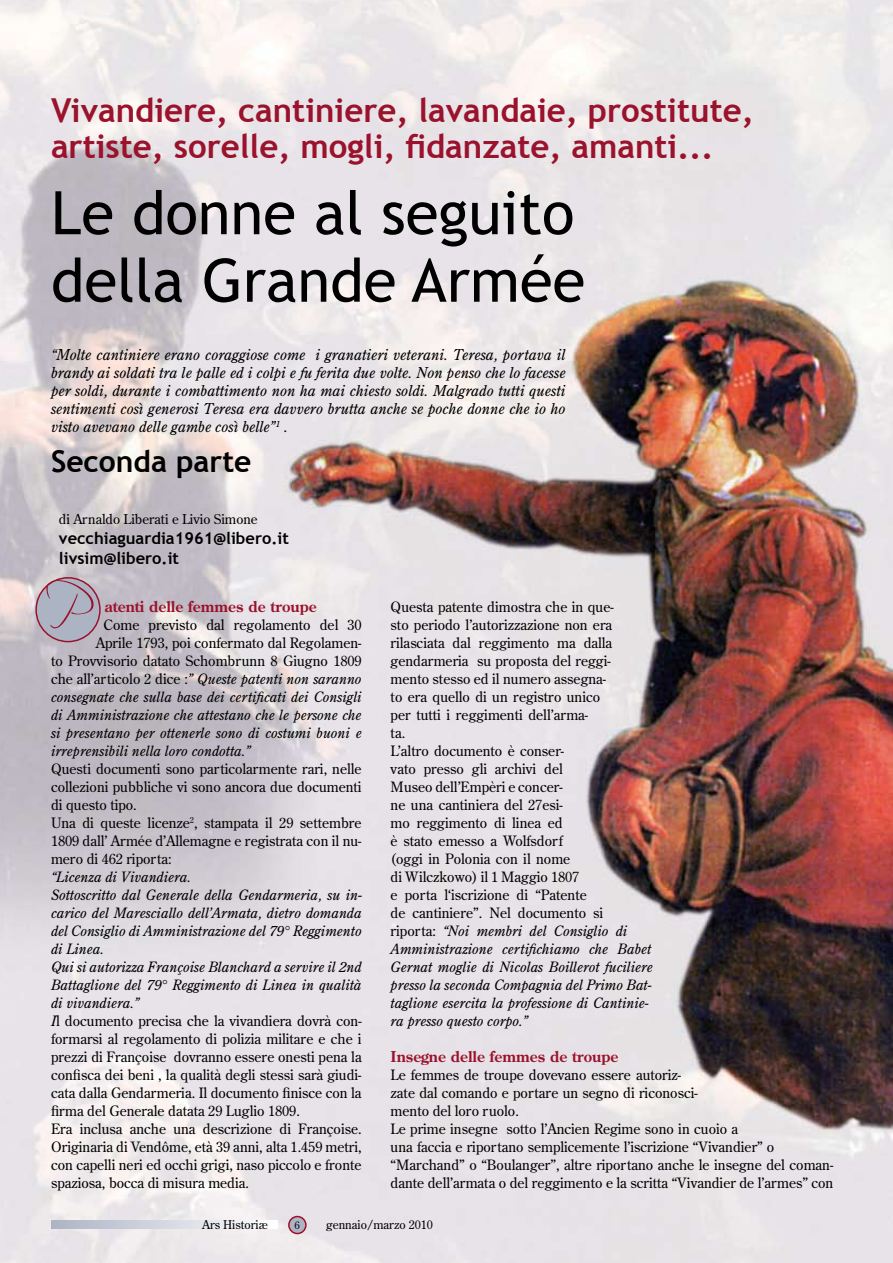
<style>
.page{position:relative;width:893px;height:1263px;background:#fff}
.page>*{position:absolute;margin:0;border:0;box-sizing:border-box;transform-origin:0 0}
.t1{font:60px/67.5px "Trebuchet MS";color:#000}
.t2{font:52.5px "Scriptina";color:#9a122b}
.t3{font:700 33px/36px "Trebuchet MS";color:#9a122b}
.t4{font:700 30px "Trebuchet MS";color:#000}
.t5{font:700 16.5px/19.8px "Trebuchet MS";color:#000}
.t6{font:italic 15px/18px "Century Old Style";color:#000;text-align:justify}
.t7{font:700 15px "Century Old Style";color:#9a122b}
.t8{font:14.25px/18px "Century Old Style";color:#000}
.t9{font:italic 14.25px "Century Old Style";color:#000}
.t10{font:13.5px "Century Old Style";color:#000}
.t11{font:12px "Century Old Style";color:#000}
.t12{font:10.5px "Century Old Style";color:#000}
.s1{font-style:normal}
.s2{font-style:italic}
</style>
<div class="page">
<img style="left:0;top:0;width:893px;height:1263px">
<div style="left:36px;top:578px;width:64px;height:64px;background:#acb4c4;border-radius:50%"></div>
<div style="left:35px;top:577px;width:66px;height:65px;border:2px solid #9a122b;border-radius:50%"></div>
<div style="left:289px;top:1216px;width:17px;height:17px;background:#acb4c4;border-radius:50%"></div>
<div style="left:288px;top:1216px;width:19px;height:18px;border:2px solid #9a122b;border-radius:50%"></div>
<svg style="left:51px;top:1220px;width:226px;height:9px"></svg>
<h3 class="t3" style="left:51px;top:92px;width:704px">Vivandiere, cantiniere, lavandaie, prostitute, artiste, sorelle, mogli, fidanzate, amanti...</h3>
<h1 class="t1" style="left:51px;top:180px;width:536px">Le donne al seguito della Grande Armée</h1>
<p class="t6" style="left:51px;top:345px;width:516px">“Molte cantiniere erano coraggiose come i granatieri veterani. Teresa, portava il brandy ai soldati tra le palle ed i colpi e fu ferita due volte. Non penso che lo facesse per soldi, durante i combattimento non ha mai chiesto soldi. Malgrado tutti questi sentimenti così generosi Teresa era davvero brutta anche se poche donne che io ho visto avevano delle gambe così belle”<sup>1</sup> .</p>
<h3 class="t4" style="left:51px;top:443px;width:202px">Seconda parte</h3>
<p class="t10" style="left:59px;top:511px;width:200px">di Arnaldo Liberati e Livio Simone</p>
<p class="t5" style="left:59px;top:528px;width:231px">vecchiaguardia1961@libero.it livsim@libero.it</p>
<p class="t7" style="left:105px;top:597px;width:213px">atenti delle femmes de troupe</p>
<p class="t8" style="left:103px;top:616px;width:260px">Come previsto dal regolamento del 30</p>
<p class="t8" style="left:96px;top:634px;width:267px">Aprile 1793, poi confermato dal Regolamen-</p>
<p class="t8" style="left:51px;top:652px;width:312px">to Provvisorio datato Schombrunn 8 Giugno 1809</p>
<p class="t9" style="left:51px;top:670px;width:312px"><span class="s1">che all’articolo 2 dice :</span>” Queste patenti non saranno</p>
<p class="t9" style="left:51px;top:688px;width:312px">consegnate che sulla base dei certificati dei Consigli</p>
<p class="t9" style="left:51px;top:706px;width:312px">di Amministrazione che attestano che le persone che</p>
<p class="t9" style="left:51px;top:724px;width:312px">si presentano per ottenerle sono di costumi buoni e</p>
<p class="t9" style="left:51px;top:742px;width:201px">irreprensibili nella loro condotta.”</p>
<p class="t8" style="left:51px;top:760px;width:312px">Questi documenti sono particolarmente rari, nelle collezioni pubbliche vi sono ancora due documenti di questo tipo.<br>Una di queste licenze<sup>2</sup>, stampata il 29 settembre 1809 dall’ Armée d’Allemagne e registrata con il nu&shy;mero di 462 riporta:</p>
<p class="t8" style="left:51px;top:868px;width:312px"><span class="s2">“Licenza di Vivandiera.<br>Sottoscritto dal Generale della Gendarmeria, su in&shy;carico del Maresciallo dell’Armata, dietro domanda del Consiglio di Amministrazione del 79° Reggimento di Linea.<br>Qui si autorizza Françoise Blanchard a servire il 2nd Battaglione del 79° Reggimento di Linea in qualità di vivandiera.”<br>I</span>l documento precisa che la vivandiera dovrà con&shy;formarsi al regolamento di polizia militare e che i prezzi di Françoise dovranno essere onesti pena la confisca dei beni , la qualità degli stessi sarà giudi&shy;cata dalla Gendarmeria. Il documento finisce con la firma del Generale datata 29 Luglio 1809.<br>Era inclusa anche una descrizione di Françoise.<br>Originaria di Vendôme, età 39 anni, alta 1.459 metri, con capelli neri ed occhi grigi, naso piccolo e fronte spaziosa, bocca di misura media.</p>
<h2 class="t2" style="left:44px;top:577px;width:42px">P</h2>
<p class="t8" style="left:391px;top:598px;width:264px">Questa patente dimostra che in que-<br>sto periodo l’autorizzazione non era rilasciata dal reggimento ma dalla gendarmeria su proposta del reggi&shy;mento stesso ed il numero assegna-<br>to era quello di un registro unico<br>per tutti i reggimenti dell’arma-<br>ta.<br>L’altro documento è conser-<br>vato presso gli archivi del<br>Museo dell’Empèri e concer-<br>ne una cantiniera del 27esi-<br>mo reggimento di linea ed<br>è stato emesso a Wolfsdorf<br>(oggi in Polonia con il nome<br>di Wilczkowo) il 1 Maggio 1807<br>e porta l‘iscrizione di “Patente<br>de cantiniere”. Nel documento si<br>riporta: <span class="s2">“Noi membri del Consiglio di<br>Amministrazione certifichiamo che Babet<br>Gernat moglie di Nicolas Boillerot fuciliere presso la seconda Compagnia del Primo Bat&shy;taglione esercita la professione di Cantinie&shy;ra presso questo corpo.”</span></p>
<p class="t7" style="left:391px;top:1047px;width:229px">Insegne delle femmes de troupe</p>
<p class="t8" style="left:391px;top:1066px;width:444px">Le femmes de troupe dovevano essere autoriz-<br>zate dal comando e portare un segno di riconosci-<br>mento del loro ruolo.<br>Le prime insegne sotto l’Ancien Regime sono in cuoio a<br>una faccia e riportano semplicemente l’iscrizione “Vivandier” o “Marchand” o “Boulanger”, altre riportano anche le insegne del coman&shy;dante dell’armata o del reggimento e la scritta “Vivandier de l’armes” con</p>
<p class="t11" style="left:202px;top:1217px;width:67px">Ars Historiæ</p>
<p class="t12" style="left:294px;top:1218px;width:7px">6</p>
<p class="t11" style="left:326px;top:1217px;width:108px">gennaio/marzo 2010</p>
</div>
